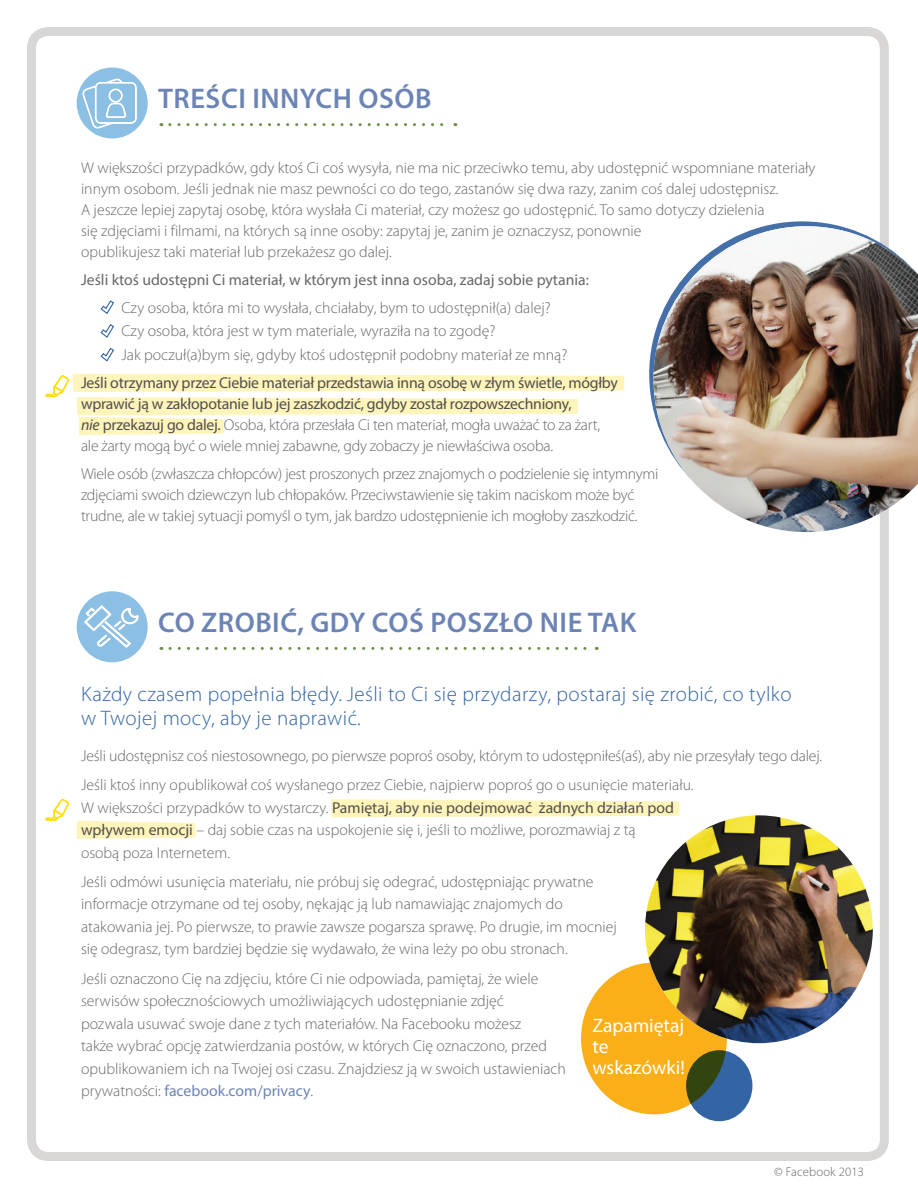
<style>
.page{position:relative;width:918px;height:1188px;background:#fff}
.page>*{position:absolute;margin:0;border:0;box-sizing:border-box;transform-origin:0 0}
.t1{font:600 28.5px "Myriad Pro";letter-spacing:.02em;color:#6c84b5}
.t2{font:300 21px/24px "Myriad Pro";letter-spacing:.02em;color:#3365a5}
.t3{font:19.5px/21px "Myriad Pro";color:#fff}
.t4{font:300 15.75px/22.5px "Myriad Pro";color:#676866}
.t5{font:15.75px/21px "Myriad Pro";letter-spacing:-.015em;color:#504f4f}
.t6{font:15.75px "Myriad Pro";color:#676866}
.t7{font:300 12.75px "Myriad Pro";letter-spacing:.01em;color:#676866}
.s1{font-style:italic}
.s2{font-weight:300;color:#676866}
.s3{font-weight:400;color:#504f4f}
.s4{font-weight:400;color:#6c84b5}
</style>
<div class="page">
<div style="left:27px;top:27px;width:862px;height:1134px;border:9px solid #d9d7d5;border-radius:17px"></div>
<svg style="left:331px;top:799px;width:348px;height:18px;background:#fff5bf"></svg>
<svg style="left:100px;top:300px;width:14px;height:14px"></svg>
<svg style="left:100px;top:324px;width:14px;height:14px"></svg>
<svg style="left:100px;top:347px;width:14px;height:15px"></svg>
<svg style="left:649px;top:221px;width:240px;height:191px"></svg>
<img style="left:654px;top:226px;width:264px;height:306px">
<div style="left:77px;top:68px;width:71px;height:71px;background:#8bbfe4;border-radius:50%"></div>
<svg style="left:82px;top:78px;width:55px;height:51px"></svg>
<svg style="left:170px;top:123px;width:286px;height:3px"></svg>
<svg style="left:45px;top:374px;width:579px;height:61px"></svg>
<svg style="left:45px;top:799px;width:24px;height:22px"></svg>
<svg style="left:77px;top:821px;width:118px;height:18px;background:#fff4bf"></svg>
<div style="left:77px;top:591px;width:71px;height:71px;background:#8bbfe4;border-radius:50%"></div>
<svg style="left:85px;top:605px;width:53px;height:42px"></svg>
<div style="left:581px;top:963px;width:146px;height:151px;background:#faaf18;border-radius:50%"></div>
<svg style="left:686px;top:1050px;width:66px;height:71px;background:#345a72"></svg>
<svg style="left:170px;top:647px;width:427px;height:3px"></svg>
<img style="left:645px;top:815px;width:228px;height:228px;border-radius:114px">
<h1 class="t1" style="left:158px;top:81px;width:275px">TREŚCI INNYCH OSÓB</h1>
<p class="t4" style="left:81px;top:157px;width:736px;line-height:21px">W większości przypadków, gdy ktoś Ci coś wysyła, nie ma nic przeciwko temu, aby udostępnić wspomniane materiały innym osobom. Jeśli jednak nie masz pewności co do tego, zastanów się dwa razy, zanim coś dalej udostępnisz.<br>A jeszcze lepiej zapytaj osobę, która wysłała Ci materiał, czy możesz go udostępnić. To samo dotyczy dzielenia<br>się zdjęciami i filmami, na których są inne osoby: zapytaj je, zanim je oznaczysz, ponownie<br>opublikujesz taki materiał lub przekażesz go dalej.</p>
<p class="t6" style="left:81px;top:270px;width:510px">Jeśli ktoś udostępni Ci materiał, w którym jest inna osoba, zadaj sobie pytania:</p>
<p class="t4" style="left:121px;top:295px;width:447px;line-height:23.7px">Czy osoba, która mi to wysłała, chciałaby, bym to udostępnił(a) dalej?<br>Czy osoba, która jest w tym materiale, wyraziła na to zgodę?<br>Jak poczuł(a)bym się, gdyby ktoś udostępnił podobny materiał ze mną?</p>
<p class="t5" style="left:81px;top:372px;width:539px">Jeśli otrzymany przez Ciebie materiał przedstawia inną osobę w złym świetle, mógłby wprawić ją w zakłopotanie lub jej zaszkodzić, gdyby został rozpowszechniony,<br><span class="s1">nie</span> przekazuj go dalej. <span class="s2">Osoba, która przesłała Ci ten materiał, mogła uważać to za żart, ale żarty mogą być o wiele mniej zabawne, gdy zobaczy je niewłaściwa osoba.</span></p>
<p class="t4" style="left:81px;top:463px;width:579px;line-height:21px">Wiele osób (zwłaszcza chłopców) jest proszonych przez znajomych o podzielenie się intymnymi zdjęciami swoich dziewczyn lub chłopaków. Przeciwstawienie się takim naciskom może być trudne, ale w takiej sytuacji pomyśl o tym, jak bardzo udostępnienie ich mogłoby zaszkodzić.</p>
<h1 class="t1" style="left:158px;top:604px;width:480px">CO ZROBIĆ, GDY COŚ POSZŁO NIE TAK</h1>
<h2 class="t2" style="left:81px;top:682px;width:712px">Każdy czasem popełnia błędy. Jeśli to Ci się przydarzy, postaraj się zrobić, co tylko w Twojej mocy, aby je naprawić.</h2>
<p class="t4" style="left:81px;top:741px;width:743px;line-height:29.2px">Jeśli udostępnisz coś niestosownego, po pierwsze poproś osoby, którym to udostępniłeś(aś), aby nie przesyłały tego dalej.<br>Jeśli ktoś inny opublikował coś wysłanego przez Ciebie, najpierw poproś go o usunięcie materiału.</p>
<p class="t4" style="left:81px;top:796px;width:594px">W większości przypadków to wystarczy. <span class="s3">Pamiętaj, aby nie podejmować żadnych działań pod wpływem emocji</span> – daj sobie czas na uspokojenie się i, jeśli to możliwe, porozmawiaj z tą osobą poza Internetem.</p>
<p class="t4" style="left:81px;top:870px;width:537px">Jeśli odmówi usunięcia materiału, nie próbuj się odegrać, udostępniając prywatne informacje otrzymane od tej osoby, nękając ją lub namawiając znajomych do atakowania jej. Po pierwsze, to prawie zawsze pogarsza sprawę. Po drugie, im mocniej się odegrasz, tym bardziej będzie się wydawało, że wina leży po obu stronach.</p>
<p class="t4" style="left:81px;top:967px;width:487px">Jeśli oznaczono Cię na zdjęciu, które Ci nie odpowiada, pamiętaj, że wiele serwisów społecznościowych umożliwiających udostępnianie zdjęć<br>pozwala usuwać swoje dane z tych materiałów. Na Facebooku możesz<br>także wybrać opcję zatwierdzania postów, w których Cię oznaczono, przed opublikowaniem ich na Twojej osi czasu. Znajdziesz ją w swoich ustawieniach prywatności: <span class="s4">facebook.com/privacy</span>.</p>
<p class="t3" style="left:592px;top:1015px;width:94px">Zapamiętaj te wskazówki!</p>
<p class="t7" style="left:774px;top:1164px;width:91px">© Facebook 2013</p>
</div>
